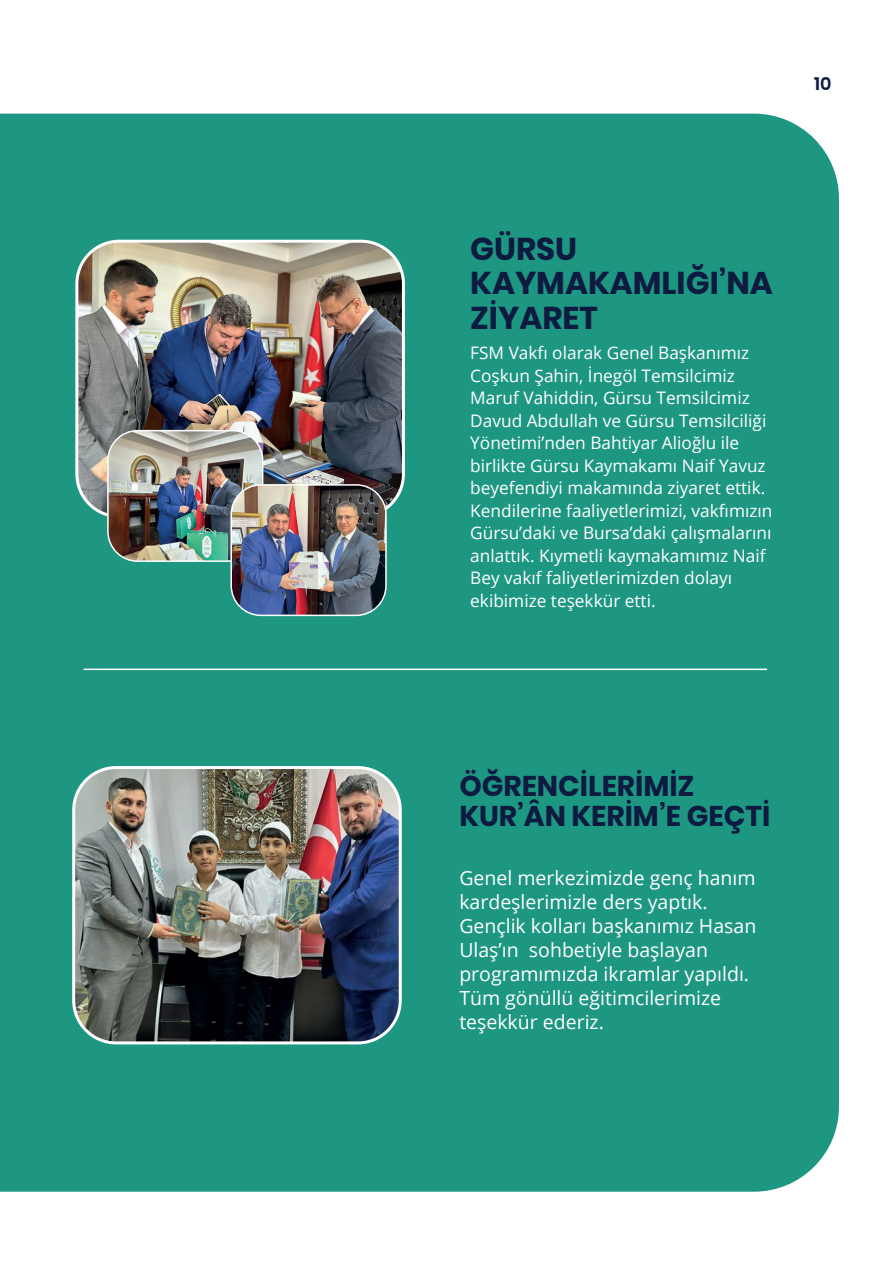
<style>
.page{position:relative;width:893px;height:1263px;background:#fff}
.page>*{position:absolute;margin:0;border:0;box-sizing:border-box;transform-origin:0 0}
.t1{font:700 31.5px/34.5px "Poppins";color:#0e1b41}
.t2{font:700 28.5px/30px "Poppins";color:#0e1b41}
.t3{font:19.5px/24px "Open Sans";color:#fff}
.t4{font:600 18px "Poppins";color:#0c1b3f}
.t5{font:17.25px/22.5px "Open Sans";color:#fff}
</style>
<div class="page">
<div style="left:0;top:114px;width:839px;height:1078px;background:#1e9782"></div>
<img style="left:74px;top:767px;width:326px;height:276px">
<div style="left:72px;top:766px;width:330px;height:278px;border:3px solid #fff;border-radius:43px"></div>
<hr style="left:84px;top:669px;width:683px;height:1px;background:#fff">
<img style="left:77px;top:241px;width:326px;height:276px">
<div style="left:75px;top:240px;width:330px;height:278px;border:3px solid #fff;border-radius:43px"></div>
<img style="left:108px;top:431px;width:155px;height:130px">
<div style="left:107px;top:430px;width:156px;height:132px;border:2px solid #fff;border-radius:30px"></div>
<img style="left:231px;top:485px;width:155px;height:130px">
<div style="left:230px;top:484px;width:157px;height:132px;border:2px solid #fff;border-radius:30px"></div>
<p class="t4" style="left:814px;top:73px;width:19px">10</p>
<h1 class="t1" style="left:470px;top:232px;width:304px">GÜRSU<br>KAYMAKAMLIĞI’NA<br>ZİYARET</h1>
<p class="t5" style="left:470px;top:341px;width:304px">FSM Vakfı olarak Genel Başkanımız Coşkun Şahin, İnegöl Temsilcimiz Maruf Vahiddin, Gürsu Temsilcimiz Davud Abdullah ve Gürsu Temsilciliği Yönetimi’nden Bahtiyar Alioğlu ile birlikte Gürsu Kaymakamı Naif Yavuz beyefendiyi makamında ziyaret ettik.<br>Kendilerine faaliyetlerimizi, vakfımızın Gürsu’daki ve Bursa’daki çalışmalarını anlattık. Kıymetli kaymakamımız Naif Bey vakıf faliyetlerimizden dolayı ekibimize teşekkür etti.</p>
<h2 class="t2" style="left:459px;top:771px;width:312px">ÖĞRENCİLERİMİZ<br>KUR’ÂN KERİM’E GEÇTİ</h2>
<p class="t3" style="left:459px;top:865px;width:298px">Genel merkezimizde genç hanım kardeşlerimizle ders yaptık.<br>Gençlik kolları başkanımız Hasan<br>Ulaş’ın sohbetiyle başlayan programımızda ikramlar yapıldı.<br>Tüm gönüllü eğitimcilerimize teşekkür ederiz.</p>
</div>
